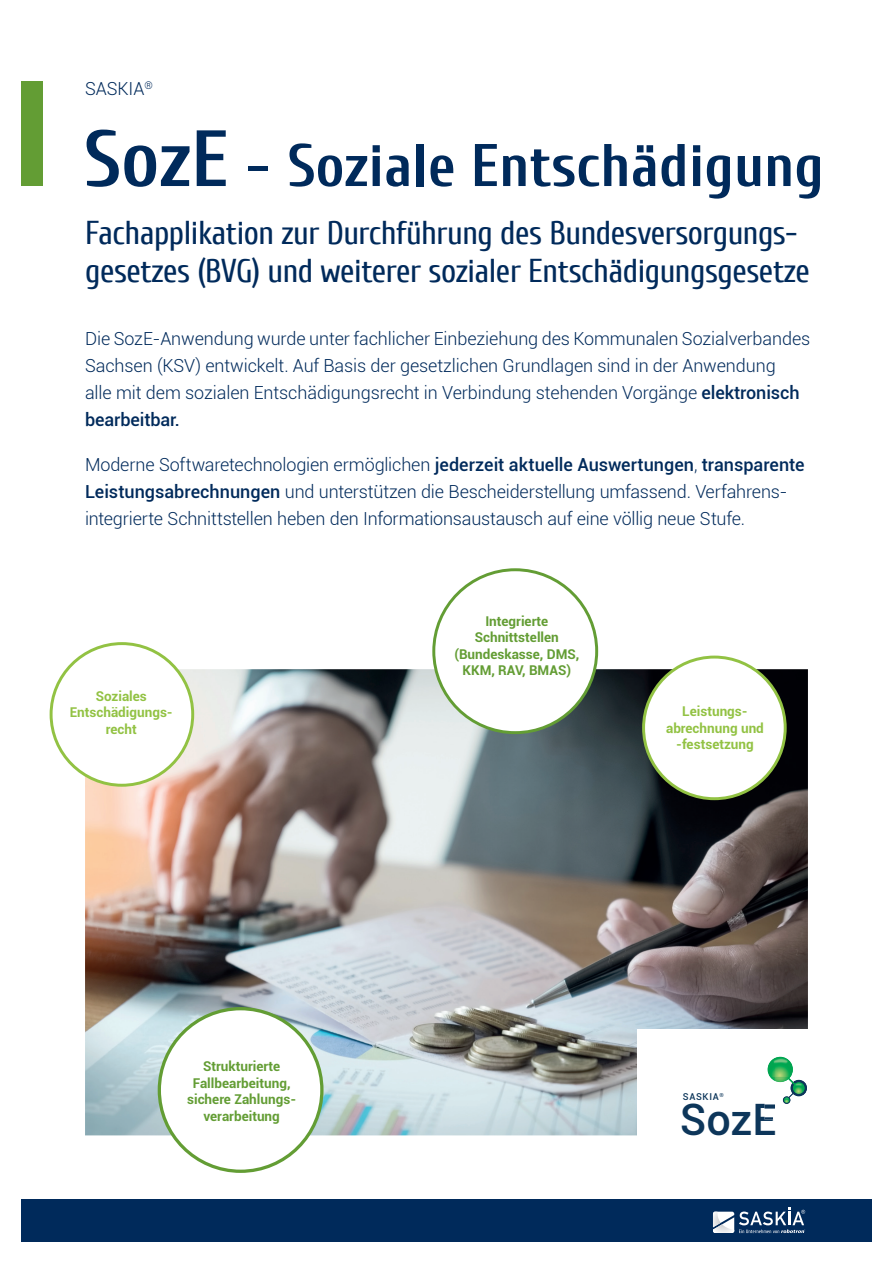
<style>
.page{position:relative;width:893px;height:1263px;background:#fff}
.page>*{position:absolute;margin:0;border:0;box-sizing:border-box;transform-origin:0 0}
.t1{font:700 60px "Cuprum";color:#002a5b}
.t2{font:500 43.35px "Roboto";color:#0d365a}
.t3{font:33px/37.5px "Cuprum";letter-spacing:-.015em;color:#002a5b}
.t4{font:300 18px/27px "Roboto";letter-spacing:-.005em;color:#002a5b}
.t5{font:700 13.5px/16.5px "Roboto";color:#639d34;text-align:center}
.t6{font:700 13.5px/16.5px "Roboto";color:#92c243;text-align:center}
.t7{font:500 9.45px "Roboto";letter-spacing:.075em;color:#0d365a}
.s1{font-size:79.5px}
.s2{font-weight:500}
</style>
<div class="page">
<div style="left:21px;top:1199px;width:851px;height:43px;background:#002a5b"></div>
<svg style="left:713px;top:1207px;width:92px;height:26px"></svg>
<div style="left:21px;top:82px;width:22px;height:104px;background:#639d34"></div>
<img style="left:85px;top:669px;width:723px;height:466px">
<div style="left:638px;top:1029px;width:179px;height:112px;background:#fff"></div>
<img style="left:764px;top:1106px;width:11px;height:13px">
<svg style="left:764px;top:1056px;width:43px;height:50px"></svg>
<div style="left:644px;top:657px;width:141px;height:142px;background:#fff;border-radius:50%"></div>
<div style="left:642px;top:656px;width:145px;height:144px;border:3px solid #92c243;border-radius:50%"></div>
<div style="left:51px;top:644px;width:142px;height:141px;background:#fff;border-radius:50%"></div>
<div style="left:50px;top:642px;width:144px;height:145px;border:3px solid #92c243;border-radius:50%"></div>
<div style="left:159px;top:1009px;width:163px;height:162px;background:#fff;border-radius:50%"></div>
<div style="left:158px;top:1007px;width:166px;height:166px;border:3px solid #639d34;border-radius:50%"></div>
<div style="left:434px;top:570px;width:163px;height:163px;background:#fff;border-radius:50%"></div>
<div style="left:432px;top:568px;width:166px;height:166px;border:3px solid #639d34;border-radius:50%"></div>
<p class="t4" style="left:85px;top:75px;width:69px">SASKIA<sup>®</sup></p>
<h1 class="t1" style="left:84px;top:121px;width:741px"><span class="s1">SozE</span> - Soziale Entschädigung</h1>
<h3 class="t3" style="left:85px;top:215px;width:726px">Fachapplikation zur Durchführung des Bundesversorgungs&shy;gesetzes (BVG) und weiterer sozialer Entschädigungsgesetze</h3>
<p class="t4" style="left:85px;top:325px;width:727px">Die SozE-Anwendung wurde unter fachlicher Einbeziehung des Kommunalen Sozialverbandes Sachsen (KSV) entwickelt. Auf Basis der gesetzlichen Grundlagen sind in der Anwendung<br>alle mit dem sozialen Entschädigungsrecht in Verbindung stehenden Vorgänge <span class="s2">elektronisch bearbeitbar.</span></p>
<p class="t4" style="left:85px;top:451px;width:721px">Moderne Softwaretechnologien ermöglichen <span class="s2">jederzeit aktuelle Auswertungen</span>, <span class="s2">transparente<br>Leistungsabrechnungen</span> und unterstützen die Bescheiderstellung umfassend. Verfahrens&shy;integrierte Schnittstellen heben den Informationsaustausch auf eine völlig neue Stufe.</p>
<p class="t6" style="left:70px;top:687px;width:105px">Soziales<br>Entschädigungs&shy;recht</p>
<p class="t5" style="left:187px;top:1057px;width:111px">Strukturierte<br>Fallbearbeitung, sichere Zahlungs&shy;verarbeitung</p>
<p class="t5" style="left:454px;top:612px;width:126px">Integrierte<br>Schnittstellen (Bundeskasse, DMS,<br>KKM, RAV, BMAS)</p>
<p class="t6" style="left:666px;top:703px;width:99px">Leistungs&shy;abrechnung und -festsetzung</p>
<p class="t7" style="left:683px;top:1090px;width:43px">SASKIA<sup>®</sup></p>
<h2 class="t2" style="left:680px;top:1089px;width:98px">SozE</h2>
</div>
